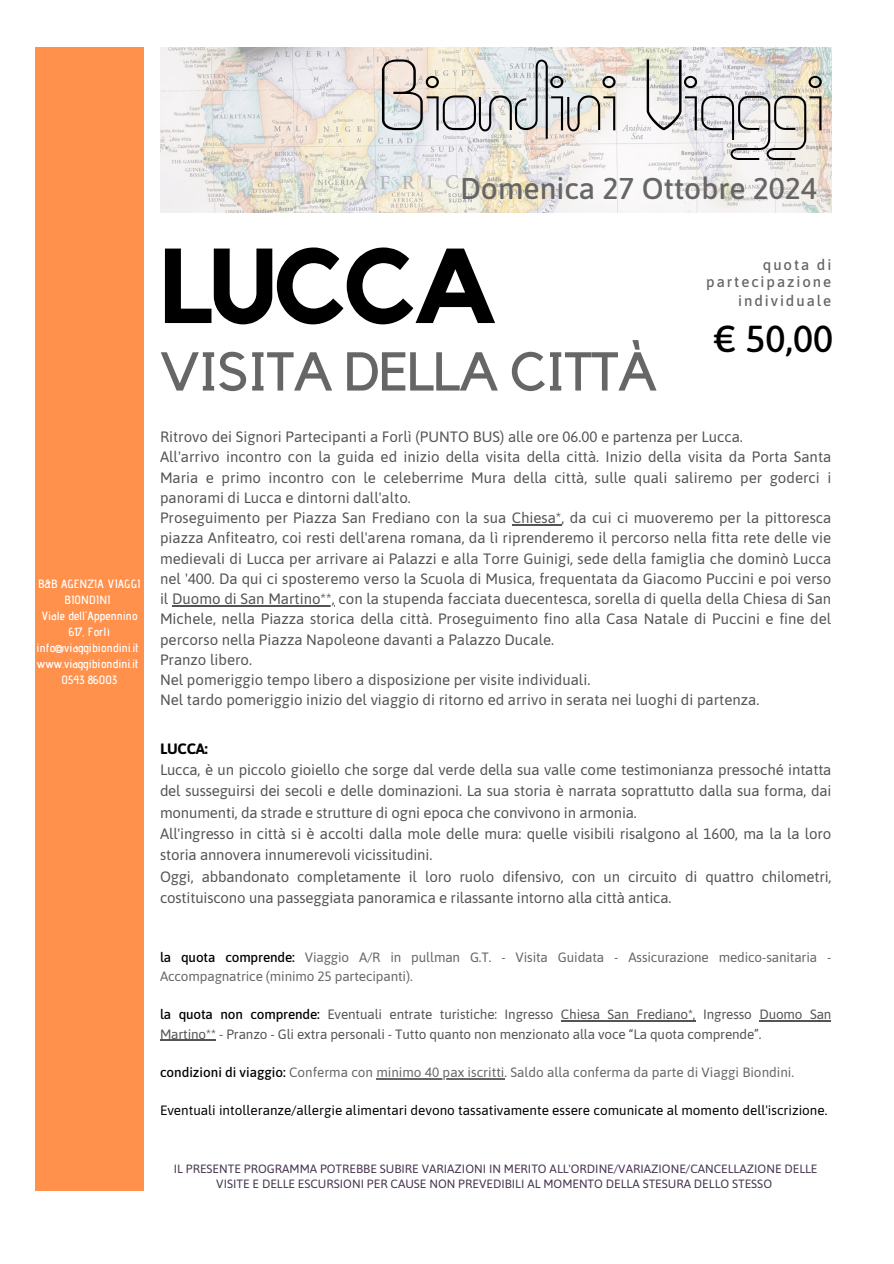
<style>
.page{position:relative;width:894px;height:1264px;background:#fff}
.page>*{position:absolute;margin:0;border:0;box-sizing:border-box;transform-origin:0 0}
.t1{font:700 105px "Kollektif";letter-spacing:-.03em;color:#000}
.t2{font:90px "Icklips";color:#000}
.t3{font:54px "Kollektif";letter-spacing:-.03em;color:#666}
.t4{font:500 37.5px "Asap";color:#000}
.t5{font:500 30px "Asap";color:#666}
.t6{font:15px/20.2px "Asap";color:#545454}
.t7{font:500 15px/16.8px "Asap";letter-spacing:.13em;color:#666;text-align:right}
.t8{font:700 15px "Asap";letter-spacing:-.01em;color:#000}
.t9{font:13.5px/19.2px "Asap";letter-spacing:-.01em;color:#666}
.t10{font:13.5px/19.2px "Asap";letter-spacing:-.01em;color:#545454}
.t11{font:13.5px "Asap";color:#000}
.t12{font:12px/15px "Asap";color:#45334e;text-align:center}
.t13{font:600 12px/16px "Advent Pro";color:#fff;text-align:center}
.s1{font-weight:500;color:#000}
</style>
<div class="page">
<img style="left:160px;top:47px;width:670px;height:166px">
<div style="left:35px;top:47px;width:108px;height:1143px;background:#ff914d"></div>
<hr style="left:560px;top:1020px;width:135px;height:1px;background:#545454">
<hr style="left:759px;top:1020px;width:72px;height:1px;background:#545454">
<hr style="left:160px;top:1039px;width:56px;height:1px;background:#545454">
<hr style="left:376px;top:1077px;width:128px;height:2px;background:#666">
<hr style="left:511px;top:524px;width:50px;height:1px;background:#545454">
<hr style="left:172px;top:605px;width:163px;height:1px;background:#545454">
<p class="t13" style="left:38px;top:575px;width:104px">B&amp;B AGENZIA VIAGGI<br>BIONDINI</p>
<h1 class="t13" style="left:41px;top:607px;width:98px">Viale dell'Appennino<br>617, Forlì</h1>
<h3 class="t13" style="left:37px;top:639px;width:104px">info@viaggibiondini.it</h3>
<h2 class="t13" style="left:37px;top:655px;width:103px">www.viaggibiondini.it</h2>
<h4 class="t13" style="left:62px;top:671px;width:57px">0543 86003</h4>
<p class="t2" style="left:379px;top:46px;width:446px">Biondini Viaggi</p>
<p class="t5" style="left:460px;top:171px;width:358px">Domenica 27 Ottobre 2024</p>
<h5 class="t1" style="left:160px;top:238px;width:339px">LUCCA</h5>
<h5 class="t3" style="left:160px;top:347px;width:499px">VISITA DELLA CITTÀ</h5>
<p class="t7" style="left:706px;top:257px;width:127px">quota di partecipazione</p>
<p class="t7" style="left:738px;top:293px;width:95px">individuale</p>
<p class="t4" style="left:713px;top:316px;width:121px">€ 50,00</p>
<h5 class="t6" style="left:160px;top:426px;width:672px">Ritrovo dei Signori Partecipanti a Forlì (PUNTO BUS) alle ore 06.00 e partenza per Lucca.<br>All'arrivo incontro con la guida ed inizio della visita della città. Inizio della visita da Porta Santa Maria e primo incontro con le celeberrime Mura della città, sulle quali saliremo per goderci i panorami di Lucca e dintorni dall'alto.<br>Proseguimento per Piazza San Frediano con la sua Chiesa*, da cui ci muoveremo per la pittoresca piazza Anfiteatro, coi resti dell'arena romana, da lì riprenderemo il percorso nella fitta rete delle vie medievali di Lucca per arrivare ai Palazzi e alla Torre Guinigi, sede della famiglia che dominò Lucca nel '400. Da qui ci sposteremo verso la Scuola di Musica, frequentata da Giacomo Puccini e poi verso il Duomo di San Martino**, con la stupenda facciata duecentesca, sorella di quella della Chiesa di San</h5>
<h6 class="t6" style="left:160px;top:609px;width:672px">Michele, nella Piazza storica della città. Proseguimento fino alla Casa Natale di Puccini e fine del percorso nella Piazza Napoleone davanti a Palazzo Ducale.<br>Pranzo libero.<br>Nel pomeriggio tempo libero a disposizione per visite individuali.<br>Nel tardo pomeriggio inizio del viaggio di ritorno ed arrivo in serata nei luoghi di partenza.</h6>
<p class="t8" style="left:160px;top:739px;width:49px">LUCCA:</p>
<p class="t6" style="left:160px;top:758px;width:672px;line-height:21.3px">Lucca, è un piccolo gioiello che sorge dal verde della sua valle come testimonianza pressoché intatta del susseguirsi dei secoli e delle dominazioni. La sua storia è narrata soprattutto dalla sua forma, dai monumenti, da strade e strutture di ogni epoca che convivono in armonia.<br>All'ingresso in città si è accolti dalla mole delle mura: quelle visibili risalgono al 1600, ma la la loro storia annovera innumerevoli vicissitudini.<br>Oggi, abbandonato completamente il loro ruolo difensivo, con un circuito di quattro chilometri, costituiscono una passeggiata panoramica e rilassante intorno alla città antica.</p>
<h5 class="t9" style="left:160px;top:947px;width:672px"><span class="s1">la quota comprende:</span> Viaggio A/R in pullman G.T. - Visita Guidata - Assicurazione medico-sanitaria -<br>Accompagnatrice (minimo 25 partecipanti).</h5>
<h5 class="t10" style="left:160px;top:1004px;width:672px"><span class="s1">la quota non comprende:</span> Eventuali entrate turistiche: Ingresso Chiesa San Frediano*, Ingresso Duomo San<br>Martino** - Pranzo - Gli extra personali - Tutto quanto non menzionato alla voce “La quota comprende”.</h5>
<h5 class="t9" style="left:160px;top:1062px;width:635px"><span class="s1">condizioni di viaggio:</span> Conferma con minimo 40 pax iscritti. Saldo alla conferma da parte di Viaggi Biondini.</h5>
<h5 class="t11" style="left:160px;top:1102px;width:668px">Eventuali intolleranze/allergie alimentari devono tassativamente essere comunicate al momento dell'iscrizione.</h5>
<p class="t12" style="left:174px;top:1160px;width:645px">IL PRESENTE PROGRAMMA POTREBBE SUBIRE VARIAZIONI IN MERITO ALL'ORDINE/VARIAZIONE/CANCELLAZIONE DELLE<br>VISITE E DELLE ESCURSIONI PER CAUSE NON PREVEDIBILI AL MOMENTO DELLA STESURA DELLO STESSO</p>
</div>
